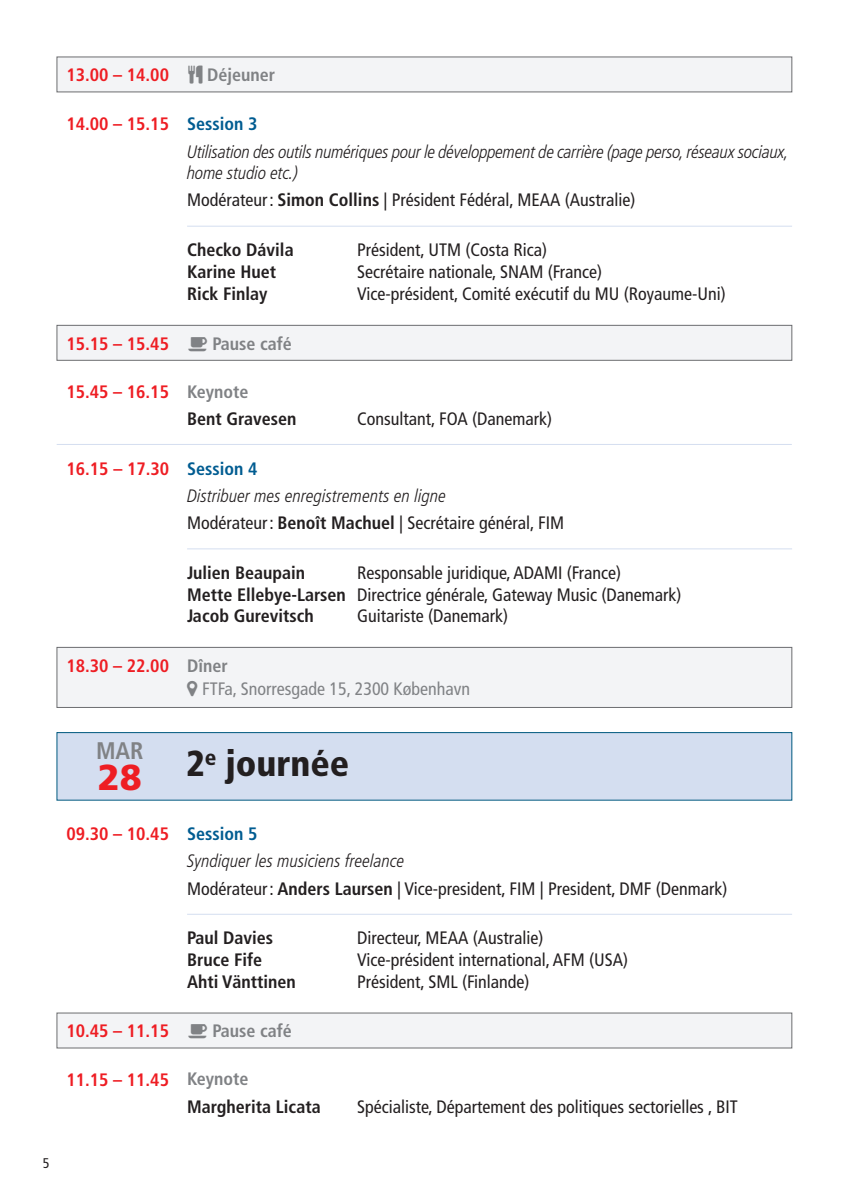
<style>
.page{position:relative;width:842px;height:1191px;background:#fff}
.page>*{position:absolute;margin:0;border:0;box-sizing:border-box;transform-origin:0 0}
.t1{font:900 condensed 36px "Frutiger";color:#231f20}
.t2{font:900 36px "Frutiger";color:#ee1d23}
.t3{font:700 condensed 24px "Frutiger";color:#808285}
.t4{font:condensed 18px/21.6px "Frutiger";color:#231f20}
.t5{font:italic 300 condensed 18px/21.6px "Frutiger LT Pro";letter-spacing:-.015em;color:#231f20}
.t6{font:700 condensed 18px/27.4px "Frutiger";color:#231f20}
.t7{font:700 condensed 18px "Frutiger";color:#ee1d23}
.t8{font:condensed 18px/23.4px "Frutiger";color:#808285}
.t9{font:700 condensed 18px "Frutiger";color:#808285}
.t10{font:700 condensed 18px "Frutiger";color:#005c91}
.t11{font:condensed 14px "Frutiger";color:#231f20}
.s1{font-weight:700}
.s2{color:#ee1d23}
.s3{color:#808285}
.s4{color:#005c91}
.s5{font-weight:700;color:#ee1d23}
</style>
<div class="page">
<div style="left:57px;top:57px;width:735px;height:35px;background:#f3f4f6"></div>
<div style="left:57px;top:57px;width:735px;height:35px;border:1px solid #6c6d70"></div>
<hr style="left:187px;top:226px;width:605px;height:1px;background:#d4def0">
<div style="left:57px;top:325px;width:735px;height:35px;background:#f3f4f6"></div>
<div style="left:57px;top:325px;width:735px;height:35px;border:1px solid #6c6d70"></div>
<hr style="left:187px;top:548px;width:605px;height:1px;background:#d4def0">
<div style="left:57px;top:647px;width:735px;height:60px;background:#f3f4f6"></div>
<div style="left:57px;top:647px;width:735px;height:60px;border:1px solid #6c6d70"></div>
<hr style="left:57px;top:444px;width:735px;height:1px;background:#d4def0">
<div style="left:57px;top:733px;width:735px;height:67px;background:#d4def0"></div>
<div style="left:57px;top:732px;width:735px;height:68px;border:1px solid #00597f"></div>
<hr style="left:187px;top:914px;width:605px;height:1px;background:#d4def0">
<div style="left:57px;top:1013px;width:735px;height:34px;background:#f3f4f6"></div>
<p class="t11" style="left:43px;top:1154px;width:8px">5</p>
<p class="t7" style="left:66px;top:64px;width:104px">13.00 – 14.00</p>
<p class="t9" style="left:207px;top:64px;width:70px">Déjeuner</p>
<p class="t10" style="left:187px;top:113px;width:72px">Session 3</p>
<p class="t5" style="left:187px;top:141px;width:603px">Utilisation des outils numériques pour le développement de carrière (page perso, réseaux sociaux, home studio etc.)</p>
<p class="t4" style="left:187px;top:189px;width:450px">Modérateur : <span class="s1">Simon Collins</span> | Président Fédéral, MEAA (Australie)</p>
<p class="t6" style="left:187px;top:236px;width:108px">Checko Dávila</p>
<p class="t4" style="left:357px;top:239px;width:191px">Président, UTM (Costa Rica)</p>
<p class="t6" style="left:187px;top:258px;width:91px">Karine Huet</p>
<p class="t4" style="left:357px;top:261px;width:246px">Secrétaire nationale, SNAM (France)</p>
<p class="t6" style="left:187px;top:280px;width:82px">Rick Finlay</p>
<p class="t4" style="left:357px;top:283px;width:370px">Vice-président, Comité exécutif du MU (Royaume-Uni)</p>
<p class="t7" style="left:66px;top:333px;width:104px">15.15 – 15.45</p>
<p class="t9" style="left:212px;top:333px;width:81px">Pause café</p>
<p class="t7" style="left:66px;top:113px;width:104px">14.00 – 15.15</p>
<p class="t6" style="left:187px;top:378px;width:111px;text-indent:-121px"><span class="s2">15.45 – 16.15</span> <span class="s3">Keynote<br></span>Bent Gravesen</p>
<p class="t4" style="left:357px;top:408px;width:196px">Consultant, FOA (Danemark)</p>
<p class="t7" style="left:67px;top:458px;width:192px">16.15 – 17.30 <span class="s4">Session 4</span></p>
<p class="t5" style="left:187px;top:485px;width:260px">Distribuer mes enregistrements en ligne</p>
<p class="t4" style="left:187px;top:512px;width:379px">Modérateur : <span class="s1">Benoît Machuel</span> | Secrétaire général, FIM</p>
<p class="t6" style="left:187px;top:559px;width:119px">Julien Beaupain</p>
<p class="t4" style="left:187px;top:562px;width:496px;text-indent:170px">Responsable juridique, ADAMI (France)<br><span class="s1">Mette Ellebye-Larsen</span> Directrice générale, Gateway Music (Danemark)<br><span class="s1">Jacob Gurevitsch</span></p>
<p class="t4" style="left:357px;top:605px;width:152px">Guitariste (Danemark)</p>
<p class="t8" style="left:202px;top:654px;width:270px;text-indent:-136px"><span class="s5">18.30 – 22.00</span> <span class="s1">Dîner<br></span>FTFa, Snorresgade 15, 2300 København</p>
<h2 class="t3" style="left:96px;top:736px;width:49px">MAR</h2>
<h1 class="t1" style="left:186px;top:742px;width:165px">2<sup>e</sup> journée</h1>
<h1 class="t2" style="left:98px;top:755px;width:46px">28</h1>
<p class="t7" style="left:66px;top:823px;width:193px">09.30 – 10.45 <span class="s4">Session 5</span></p>
<p class="t5" style="left:187px;top:850px;width:219px">Syndiquer les musiciens freelance</p>
<p class="t4" style="left:187px;top:877px;width:542px">Modérateur : <span class="s1">Anders Laursen</span> | Vice-president, FIM | President, DMF (Denmark)</p>
<p class="t6" style="left:187px;top:924px;width:88px">Paul Davies</p>
<p class="t4" style="left:357px;top:927px;width:188px">Directeur, MEAA (Australie)</p>
<p class="t6" style="left:187px;top:946px;width:77px">Bruce Fife</p>
<p class="t4" style="left:357px;top:949px;width:272px">Vice-président international, AFM (USA)</p>
<p class="t6" style="left:187px;top:967px;width:110px">Ahti Vänttinen</p>
<p class="t4" style="left:357px;top:970px;width:174px">Président, SML (Finlande)</p>
<p class="t7" style="left:66px;top:1020px;width:104px">10.45 – 11.15</p>
<p class="t9" style="left:212px;top:1020px;width:81px">Pause café</p>
<p class="t6" style="left:187px;top:1066px;width:135px;text-indent:-121px"><span class="s2">11.15 – 11.45</span> <span class="s3">Keynote<br></span>Margherita Licata</p>
<p class="t4" style="left:357px;top:1095px;width:382px">Spécialiste, Département des politiques sectorielles , BIT</p>
</div>
